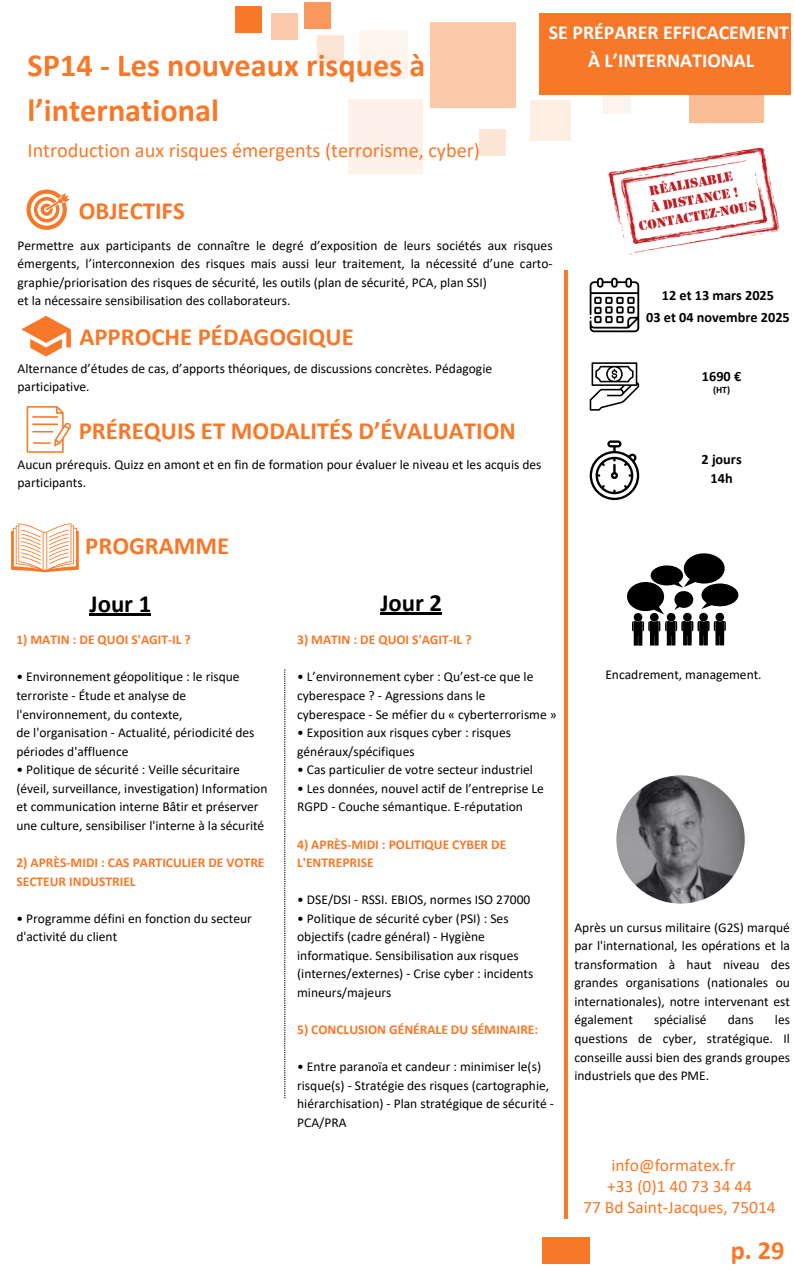
<style>
.page{position:relative;width:794px;height:1266px;background:#fff}
.page>*{position:absolute;margin:0;border:0;box-sizing:border-box;transform-origin:0 0}
.t1{font:700 32.25px/45px "Calibri";color:#f87829}
.t2{font:700 26.25px "Calibri";color:#f87829}
.t3{font:700 24.75px "Calibri";color:#f87829}
.t4{font:700 24.75px "Calibri";color:#000}
.t5{font:20.25px "Calibri";color:#f87829}
.t6{font:700 19.88px/27.6px "Calibri";color:#fff;text-align:center}
.t7{font:17.48px "Calibri";color:#f87829}
.t8{font:700 14.25px "Calibri";color:#000}
.t9{font:13.5px/18.6px "Calibri";color:#000}
.t10{font:700 13.5px/18.6px "Calibri";color:#f87829}
.t11{font:700 9.75px "Calibri";color:#000}
</style>
<div class="page">
<hr style="left:564px;top:270px;width:3px;height:949px;background:#f87829">
<svg style="left:589px;top:278px;width:50px;height:54px"></svg>
<svg style="left:589px;top:362px;width:50px;height:49px"></svg>
<svg style="left:589px;top:440px;width:50px;height:60px"></svg>
<div style="left:430px;top:22px;width:86px;height:86px;background:#fcc9a9"></div>
<div style="left:479px;top:129px;width:26px;height:26px;background:#fde5d6"></div>
<div style="left:529px;top:100px;width:41px;height:40px;background:#feefe5"></div>
<div style="left:602px;top:86px;width:28px;height:28px;background:#fef4ee"></div>
<div style="left:359px;top:31px;width:48px;height:48px;background:#fef4ee"></div>
<div style="left:348px;top:99px;width:75px;height:75px;background:#fef1ea"></div>
<div style="left:688px;top:48px;width:75px;height:75px;background:#fbbd96"></div>
<div style="left:304px;top:2px;width:26px;height:26px;background:#f9995e"></div>
<div style="left:271px;top:13px;width:26px;height:26px;background:#fccaab"></div>
<div style="left:317px;top:35px;width:26px;height:26px;background:#fde5d6"></div>
<div style="left:235px;top:6px;width:26px;height:26px;background:#f87829"></div>
<svg style="left:627px;top:553px;width:112px;height:93px"></svg>
<svg style="left:26px;top:189px;width:44px;height:41px"></svg>
<svg style="left:21px;top:316px;width:50px;height:40px"></svg>
<svg style="left:27px;top:406px;width:44px;height:47px"></svg>
<svg style="left:11px;top:523px;width:68px;height:49px"></svg>
<div style="left:539px;top:13px;width:251px;height:81px;background:#f87829"></div>
<div style="left:542px;top:1237px;width:47px;height:26px;background:#f87829"></div>
<img style="left:616px;top:775px;width:128px;height:128px;border-radius:50%">
<hr style="left:380px;top:612px;width:62px;height:2px;background:#000">
<svg style="left:284px;top:669px;width:1px;height:429px"></svg>
<hr style="left:89px;top:613px;width:62px;height:2px;background:#000">
<img style="left:608px;top:147px;width:172px;height:108px">
<p class="t1" style="left:28px;top:45px;width:399px">SP14 - Les nouveaux risques à l’international</p>
<p class="t5" style="left:28px;top:141px;width:453px">Introduction aux risques émergents (terrorisme, cyber)</p>
<p class="t6" style="left:548px;top:20px;width:241px">SE PRÉPARER EFFICACEMENT<br>À L’INTERNATIONAL</p>
<p class="t3" style="left:79px;top:200px;width:107px">OBJECTIFS</p>
<p class="t9" style="left:18px;top:237px;width:536px;text-align:justify">Permettre aux participants de connaître le degré d’exposition de leurs sociétés aux risques émergents, l’interconnexion des risques mais aussi leur traitement, la nécessité d’une carto&shy;graphie/priorisation des risques de sécurité, les outils (plan de sécurité, PCA, plan SSI)</p>
<p class="t9" style="left:18px;top:293px;width:274px">et la nécessaire sensibilisation des collaborateurs.</p>
<p class="t3" style="left:79px;top:327px;width:276px">APPROCHE PÉDAGOGIQUE</p>
<p class="t9" style="left:18px;top:360px;width:476px">Alternance d’études de cas, d’apports théoriques, de discussions concrètes. Pédagogie participative.</p>
<p class="t3" style="left:79px;top:420px;width:438px">PRÉREQUIS ET MODALITÉS D’ÉVALUATION</p>
<p class="t9" style="left:18px;top:456px;width:525px">Aucun prérequis. Quizz en amont et en fin de formation pour évaluer le niveau et les acquis des participants.</p>
<h4 class="t8" style="left:661px;top:289px;width:114px">12 et 13 mars 2025</h4>
<h1 class="t8" style="left:645px;top:311px;width:145px">03 et 04 novembre 2025</h1>
<h5 class="t8" style="left:701px;top:370px;width:41px">1690 €</h5>
<p class="t11" style="left:712px;top:385px;width:19px">(HT)</p>
<p class="t8" style="left:701px;top:453px;width:42px">2 jours</p>
<p class="t8" style="left:710px;top:472px;width:24px">14h</p>
<h2 class="t3" style="left:85px;top:535px;width:145px">PROGRAMME</h2>
<h3 class="t4" style="left:89px;top:593px;width:63px">Jour 1</h3>
<p class="t10" style="left:16px;top:631px;width:176px">1) MATIN : DE QUOI S'AGIT-IL ?</p>
<p class="t9" style="left:16px;top:669px;width:225px">• Environnement géopolitique : le risque terroriste - Étude et analyse de l'environnement, du contexte,</p>
<p class="t9" style="left:16px;top:724px;width:239px">de l'organisation - Actualité, périodicité des périodes d'affluence</p>
<h2 class="t9" style="left:16px;top:761px;width:252px">• Politique de sécurité : Veille sécuritaire (éveil, surveillance, investigation) Information et communication interne Bâtir et préserver une culture, sensibiliser l'interne à la sécurité</h2>
<p class="t10" style="left:16px;top:854px;width:249px">2) APRÈS-MIDI : CAS PARTICULIER DE VOTRE<br>SECTEUR INDUSTRIEL</p>
<h3 class="t9" style="left:16px;top:910px;width:237px">• Programme défini en fonction du secteur d'activité du client</h3>
<p class="t4" style="left:380px;top:592px;width:63px">Jour 2</p>
<p class="t10" style="left:297px;top:631px;width:176px">3) MATIN : DE QUOI S'AGIT-IL ?</p>
<p class="t9" style="left:297px;top:669px;width:261px">• L’environnement cyber : Qu’est-ce que le cyberespace ? - Agressions dans le cyberespace - Se méfier du « cyberterrorisme »</p>
<p class="t9" style="left:297px;top:724px;width:215px">• Exposition aux risques cyber : risques généraux/spécifiques</p>
<p class="t9" style="left:297px;top:761px;width:237px">• Cas particulier de votre secteur industriel</p>
<p class="t9" style="left:297px;top:780px;width:248px">• Les données, nouvel actif de l’entreprise Le<br>RGPD - Couche sémantique. E-réputation</p>
<p class="t10" style="left:297px;top:836px;width:210px">4) APRÈS-MIDI : POLITIQUE CYBER DE<br>L'ENTREPRISE</p>
<p class="t9" style="left:297px;top:891px;width:235px">• DSE/DSI - RSSI. EBIOS, normes ISO 27000</p>
<p class="t9" style="left:297px;top:910px;width:238px">• Politique de sécurité cyber (PSI) : Ses objectifs (cadre général) - Hygiène informatique. Sensibilisation aux risques (internes/externes) - Crise cyber : incidents mineurs/majeurs</p>
<p class="t10" style="left:297px;top:1021px;width:242px">5) CONCLUSION GÉNÉRALE DU SÉMINAIRE:</p>
<p class="t9" style="left:297px;top:1058px;width:258px">• Entre paranoïa et candeur : minimiser le(s) risque(s) - Stratégie des risques (cartographie, hiérarchisation) - Plan stratégique de sécurité - PCA/PRA</p>
<h2 class="t9" style="left:605px;top:666px;width:158px">Encadrement, management.</h2>
<h2 class="t9" style="left:574px;top:919px;width:217px;text-align:justify">Après un cursus militaire (G2S) marqué par l'international, les opérations et la transformation à haut niveau des grandes organisations (nationales ou internationales), notre intervenant est également</h2>
<h2 class="t9" style="left:653px;top:1012px;width:54px">spécialisé</h2>
<h2 class="t9" style="left:727px;top:1012px;width:27px">dans</h2>
<h2 class="t9" style="left:574px;top:1012px;width:217px;text-align:justify;text-indent:200px">les questions de cyber, stratégique. Il conseille aussi bien des grands groupes industriels que des PME.</h2>
<p class="t7" style="left:611px;top:1157px;width:125px">info@formatex.fr</p>
<p class="t7" style="left:606px;top:1178px;width:146px">+33 (0)1 40 73 34 44</p>
<p class="t7" style="left:583px;top:1199px;width:194px">77 Bd Saint-Jacques, 75014</p>
<p class="t2" style="left:730px;top:1238px;width:55px">p. 29</p>
</div>
